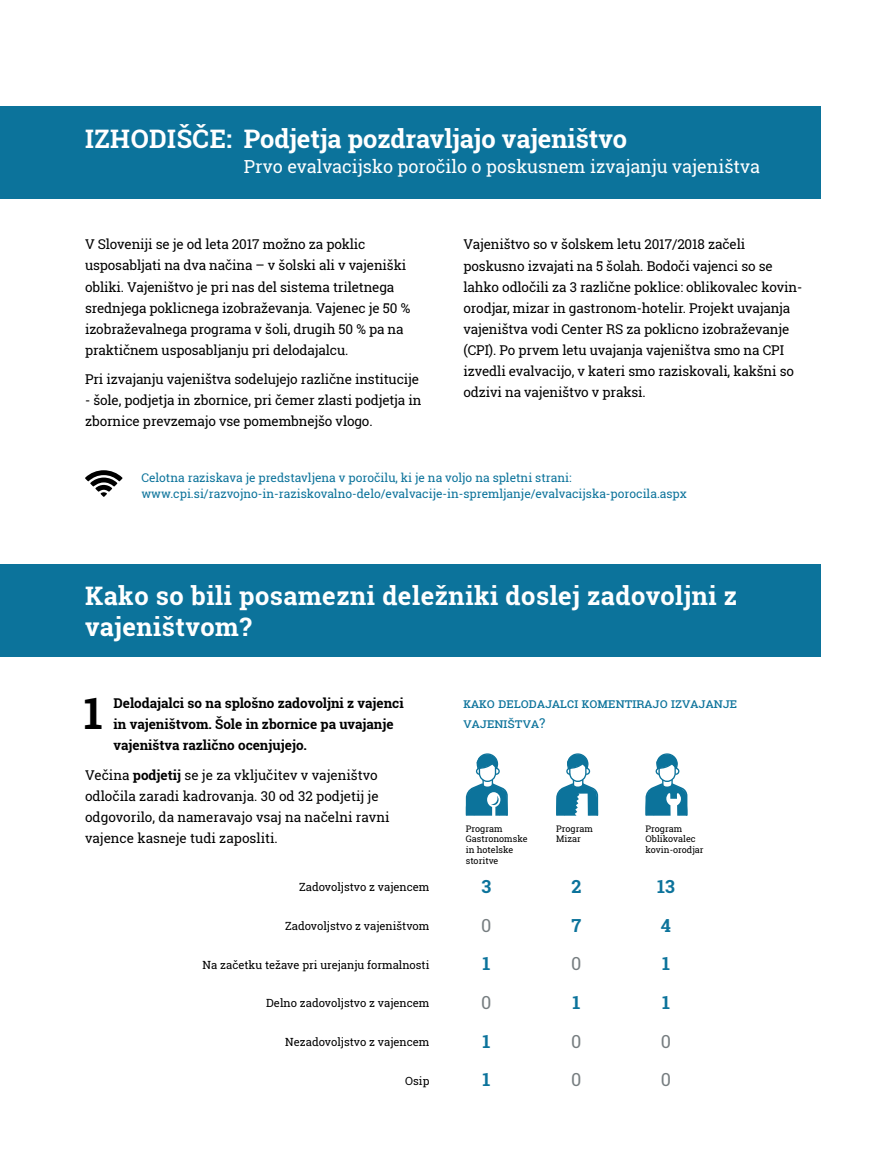
<style>
.page{position:relative;width:893px;height:1149px;background:#fff}
.page>*{position:absolute;margin:0;border:0;box-sizing:border-box;transform-origin:0 0}
.t1{font:700 43.05px "Roboto Slab";color:#000}
.t2{font:700 25.5px/30.6px "Roboto Slab";letter-spacing:.02em;color:#fff}
.t3{font:700 25.5px "Roboto Slab";color:#fff}
.t4{font:18px "Roboto Slab";color:#fff}
.t5{font:700 18px "Roboto Slab";color:#0c739b}
.t6{font:18px "Roboto Slab";color:#767d80}
.t7{font:13.5px/21px "Roboto Slab";letter-spacing:-.01em;color:#000}
.t8{font:700 13.5px/21px "Roboto Slab";color:#000}
.t9{font:13.5px/19.5px "Roboto Slab";letter-spacing:.04em;color:#0c739b}
.t10{font:12px/16.5px "Roboto Slab";color:#0c739b}
.t11{font:11.25px "Roboto Slab";color:#000}
.t12{font:9px/10.8px "Roboto Slab";color:#000}
.s1{font-weight:700}
</style>
<div class="page">
<svg style="left:645px;top:753px;width:42px;height:63px"></svg>
<svg style="left:556px;top:753px;width:42px;height:63px"></svg>
<svg style="left:466px;top:753px;width:42px;height:63px"></svg>
<div style="left:0;top:106px;width:821px;height:93px;background:#0c739b"></div>
<svg style="left:85px;top:470px;width:38px;height:26px"></svg>
<div style="left:0;top:564px;width:821px;height:93px;background:#0c739b"></div>
<h2 class="t3" style="left:85px;top:121px;width:543px">IZHODIŠČE: Podjetja pozdravljajo vajeništvo</h2>
<h3 class="t4" style="left:244px;top:154px;width:518px">Prvo evalvacijsko poročilo o poskusnem izvajanju vajeništva</h3>
<p class="t7" style="left:85px;top:234px;width:327px">V Sloveniji se je od leta 2017 možno za poklic usposabljati na dva načina – v šolski ali v vajeniški obliki. Vajeništvo je pri nas del sistema triletnega srednjega poklicnega izobraževanja. Vajenec je 50 % izobraževalnega programa v šoli, drugih 50 % pa na praktičnem usposabljanju pri delodajalcu.</p>
<p class="t7" style="left:85px;top:368px;width:335px">Pri izvajanju vajeništva sodelujejo različne institucije</p>
<p class="t7" style="left:85px;top:389px;width:338px">- šole, podjetja in zbornice, pri čemer zlasti podjetja in zbornice prevzemajo vse pomembnejšo vlogo.</p>
<p class="t7" style="left:463px;top:234px;width:340px">Vajeništvo so v šolskem letu 2017/2018 začeli poskusno izvajati na 5 šolah. Bodoči vajenci so se lahko odločili za 3 različne poklice: oblikovalec kovin&shy;orodjar, mizar in gastronom-hotelir. Projekt uvajanja vajeništva vodi Center RS za poklicno izobraževanje (CPI). Po prvem letu uvajanja vajeništva smo na CPI izvedli evalvacijo, v kateri smo raziskovali, kakšni so odzivi na vajeništvo v praksi.</p>
<p class="t10" style="left:141px;top:469px;width:547px">Celotna raziskava je predstavljena v poročilu, ki je na voljo na spletni strani: www.cpi.si/razvojno-in-raziskovalno-delo/evalvacije-in-spremljanje/evalvacijska-porocila.aspx</p>
<h2 class="t2" style="left:85px;top:580px;width:654px">Kako so bili posamezni deležniki doslej zadovoljni z vajeništvom?</h2>
<h1 class="t1" style="left:84px;top:683px;width:21px">1</h1>
<p class="t8" style="left:114px;top:692px;width:292px">Delodajalci so na splošno zadovoljni z vajenci in vajeništvom. Šole in zbornice pa uvajanje vajeništva različno ocenjujejo.</p>
<p class="t7" style="left:85px;top:764px;width:306px">Večina <span class="s1">podjetij</span> se je za vključitev v vajeništvo odločila zaradi kadrovanja. 30 od 32 podjetij je odgovorilo, da nameravajo vsaj na načelni ravni vajence kasneje tudi zaposliti.</p>
<p class="t11" style="left:299px;top:878px;width:132px">Zadovoljstvo z vajencem</p>
<p class="t11" style="left:285px;top:917px;width:146px">Zadovoljstvo z vajeništvom</p>
<p class="t11" style="left:203px;top:956px;width:228px">Na začetku težave pri urejanju formalnosti</p>
<p class="t11" style="left:266px;top:995px;width:165px">Delno zadovoljstvo z vajencem</p>
<p class="t11" style="left:285px;top:1034px;width:146px">Nezadovoljstvo z vajencem</p>
<p class="t11" style="left:405px;top:1072px;width:26px">Osip</p>
<p class="t9" style="left:464px;top:693px;width:275px">Kako delodajalci komentirajo izvajanje vajeništva?</p>
<p class="t12" style="left:466px;top:822px;width:63px">Program<br>Gastronomske in hotelske storitve</p>
<p class="t12" style="left:556px;top:822px;width:38px">Program<br>Mizar</p>
<p class="t12" style="left:645px;top:822px;width:60px">Program<br>Oblikovalec kovin-orodjar</p>
<h3 class="t5" style="left:482px;top:873px;width:11px">3</h3>
<h3 class="t5" style="left:571px;top:873px;width:11px">2</h3>
<h3 class="t5" style="left:657px;top:873px;width:19px">13</h3>
<h3 class="t6" style="left:481px;top:912px;width:12px">0</h3>
<h3 class="t5" style="left:572px;top:912px;width:11px">7</h3>
<h3 class="t5" style="left:661px;top:912px;width:12px">4</h3>
<h3 class="t5" style="left:482px;top:951px;width:9px">1</h3>
<h3 class="t6" style="left:571px;top:951px;width:12px">0</h3>
<h3 class="t5" style="left:662px;top:951px;width:9px">1</h3>
<h3 class="t6" style="left:481px;top:989px;width:12px">0</h3>
<h3 class="t5" style="left:572px;top:989px;width:9px">1</h3>
<h3 class="t5" style="left:662px;top:989px;width:9px">1</h3>
<h3 class="t5" style="left:482px;top:1028px;width:9px">1</h3>
<h3 class="t6" style="left:571px;top:1028px;width:12px">0</h3>
<h3 class="t6" style="left:661px;top:1028px;width:12px">0</h3>
<h3 class="t5" style="left:482px;top:1067px;width:9px">1</h3>
<h3 class="t6" style="left:571px;top:1067px;width:12px">0</h3>
<h3 class="t6" style="left:661px;top:1067px;width:12px">0</h3>
</div>
